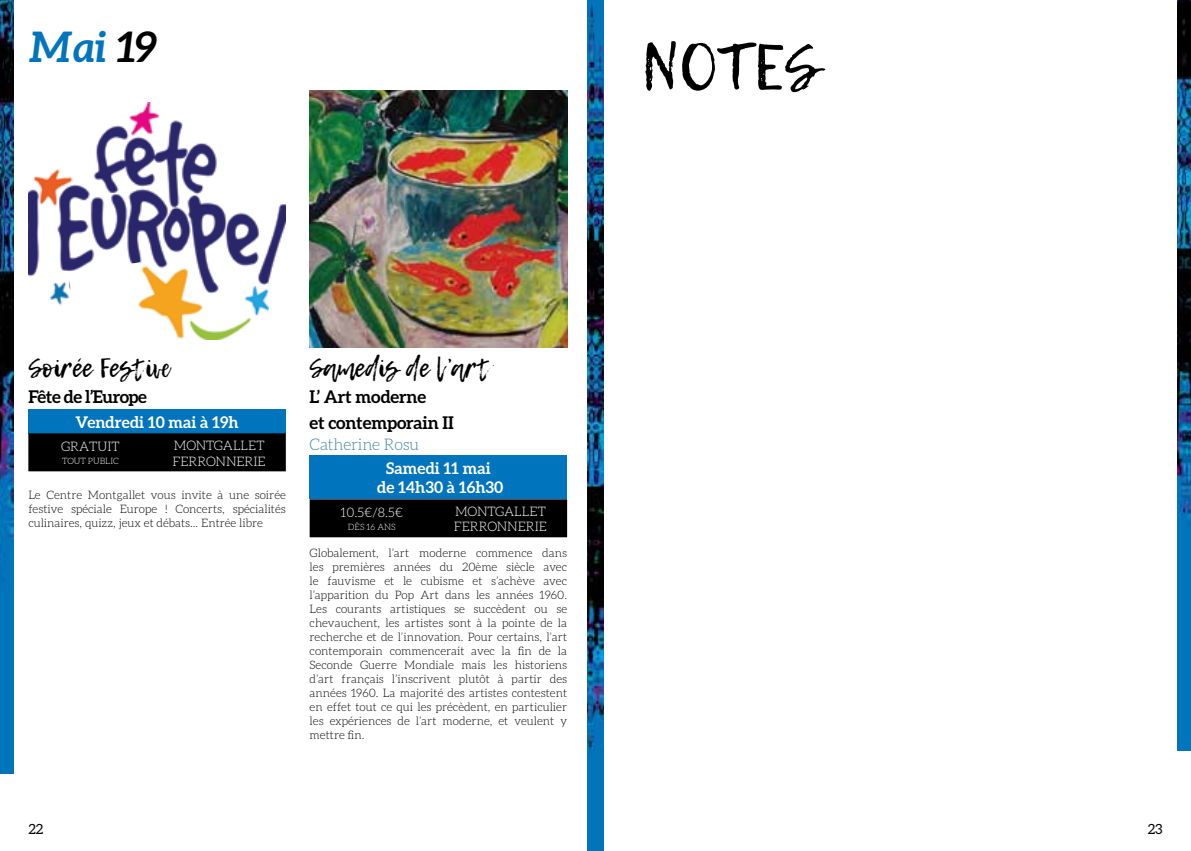
<style>
.page{position:relative;width:1191px;height:851px;background:#fff}
.page>*{position:absolute;margin:0;border:0;box-sizing:border-box;transform-origin:0 0}
.t1{font:64px "Lemon Tuesday";color:#000}
.t2{font:italic 700 42px "Aleo";color:#0074bc}
.t3{font:26.2px "Lemon Tuesday";letter-spacing:-.01em;color:#000}
.t4{font:700 17.4px/26.2px "Aleo";letter-spacing:-.01em;color:#000}
.t5{font:700 17.4px "Aleo";letter-spacing:-.03em;color:#000}
.t6{font:700 16px/19.2px "Aleo";color:#fff;text-align:center}
.t7{font:300 16px "Aleo";letter-spacing:-.01em;color:#4284a3}
.t8{font:14px "Aleo";color:#000}
.t9{font:300 13.2px/15.8px "Aleo";color:#fff}
.t10{font:300 11.6px/14px "Aleo";color:#000;text-align:justify}
.t11{font:300 8.8px "Aleo";color:#fff}
.s1{color:#000}
</style>
<div class="page">
<img style="left:587px;top:0;width:17px;height:850px">
<img style="left:1177px;top:0;width:14px;height:750px">
<img style="left:0;top:0;width:13px;height:773px">
<div style="left:310px;top:455px;width:257px;height:44px;background:#0074bc"></div>
<div style="left:310px;top:499px;width:257px;height:38px;background:#000"></div>
<img style="left:310px;top:91px;width:257px;height:257px">
<div style="left:28px;top:408px;width:258px;height:25px;background:#0074bc"></div>
<div style="left:28px;top:433px;width:258px;height:38px;background:#000"></div>
<img style="left:28px;top:102px;width:258px;height:238px">
<svg style="left:68px;top:262px;width:77px;height:45px"></svg>
<h2 class="t2" style="left:28px;top:23px;width:131px">Mai <span class="s1">19</span></h2>
<h1 class="t1" style="left:641px;top:30px;width:178px">NOTES</h1>
<h3 class="t3" style="left:28px;top:352px;width:145px">Soirée Festive</h3>
<h3 class="t5" style="left:28px;top:386px;width:120px">Fête de l’Europe</h3>
<h3 class="t6" style="left:76px;top:412px;width:164px">Vendredi 10 mai à 19h</h3>
<p class="t9" style="left:61px;top:438px;width:60px">GRATUIT</p>
<p class="t11" style="left:62px;top:456px;width:58px">TOUT PUBLIC</p>
<p class="t9" style="left:173px;top:437px;width:95px">MONTGALLET<br>FERRONNERIE</p>
<p class="t10" style="left:28px;top:487px;width:259px">Le Centre Montgallet vous invite à une soirée festive spéciale Europe ! Concerts, spécialités culinaires, quizz, jeux et débats... Entrée libre</p>
<h3 class="t3" style="left:310px;top:352px;width:182px">Samedis de l’art</h3>
<h3 class="t4" style="left:310px;top:383px;width:146px">L’ Art moderne<br>et contemporain II</h3>
<h3 class="t7" style="left:310px;top:435px;width:111px">Catherine Rosu</h3>
<h3 class="t6" style="left:377px;top:458px;width:127px">Samedi 11 mai<br>de 14h30 à 16h30</h3>
<p class="t9" style="left:340px;top:504px;width:64px">10.5€/8.5€</p>
<p class="t11" style="left:348px;top:522px;width:49px">DÈS 16 ANS</p>
<p class="t9" style="left:454px;top:503px;width:95px">MONTGALLET<br>FERRONNERIE</p>
<p class="t10" style="left:310px;top:546px;width:259px">Globalement, l’art moderne commence dans les premières années du 20ème siècle avec le fauvisme et le cubisme et s’achève avec l’apparition du Pop Art dans les années 1960.<br>Les courants artistiques se succèdent ou se chevauchent, les artistes sont à la pointe de la recherche et de l’innovation. Pour certains, l’art contemporain commencerait avec la fin de la Seconde Guerre Mondiale mais les historiens d’art français l’inscrivent plutôt à partir des années 1960. La majorité des artistes contestent en effet tout ce qui les précèdent, en particulier les expériences de l’art moderne, et veulent y mettre fin.</p>
<p class="t8" style="left:28px;top:820px;width:16px">22</p>
<p class="t8" style="left:1147px;top:820px;width:16px">23</p>
</div>
